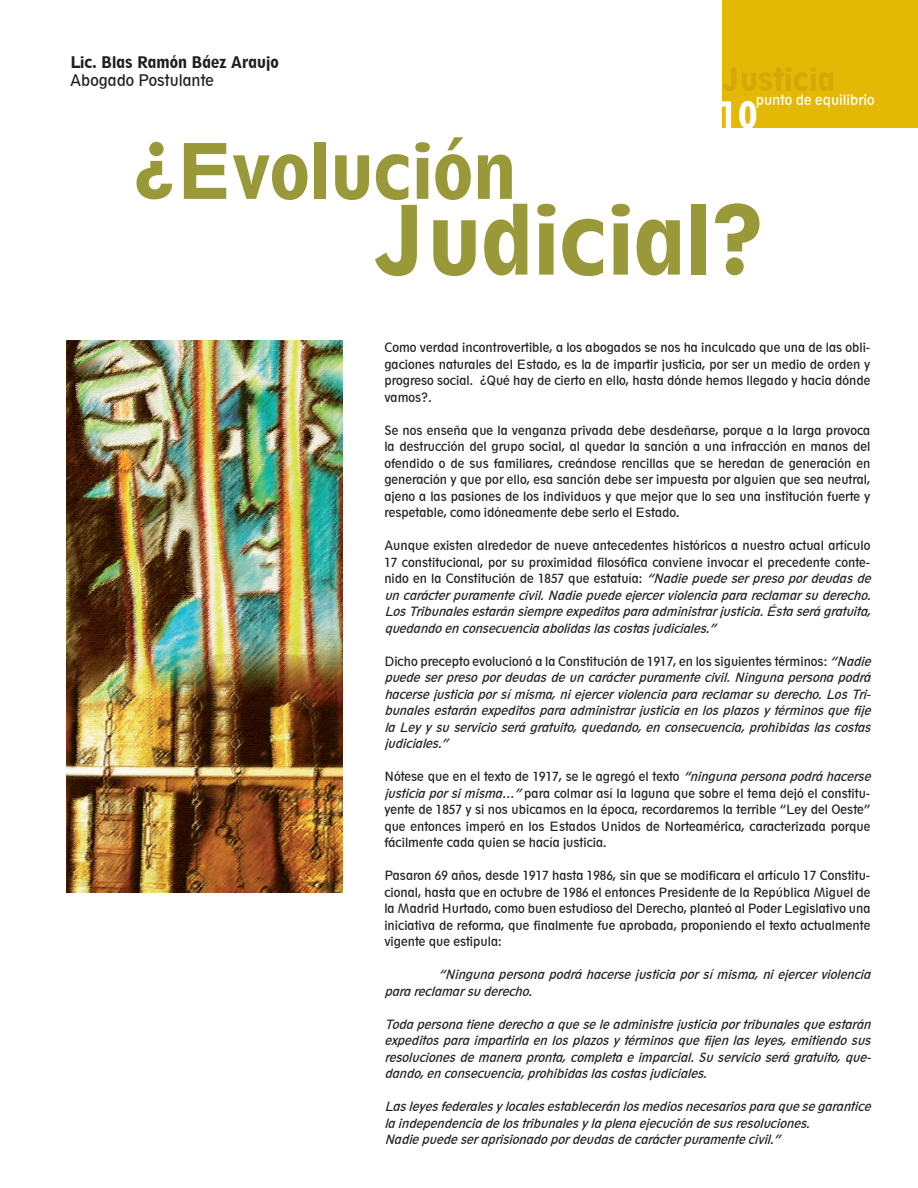
<style>
.page{position:relative;width:918px;height:1188px;background:#fff}
.page>*{position:absolute;margin:0;border:0;box-sizing:border-box;transform-origin:0 0}
.t1{font:800 condensed 90px "Geometric 212 BT";color:#9a993a}
.t2{font:800 condensed 72px "Geometric 212 BT";color:#9a993a}
.t3{font:800 condensed 36px "Geometric 212 BT";color:#fff}
.t4{font:800 condensed 15px "Geometric 212 BT";color:#231f20}
.t5{font:condensed 15px "Geometric 212 BT";color:#231f20}
.t6{font:condensed 13.5px "Geometric 212 BT";color:#fff}
.t7{font:italic condensed 12px/16.5px "Geometric 212 BT";color:#231f20}
.t8{font:condensed 12px/16.5px "Geometric 212 BT";color:#231f20;text-align:justify}
.s1{font-style:normal}
.s2{font-style:italic}
</style>
<div class="page">
<div style="left:723px;top:0;width:195px;height:128px;background:#e3b906"></div>
<img style="left:66px;top:340px;width:277px;height:553px">
<p class="t4" style="left:70px;top:53px;width:210px">Lic. Blas Ramón Báez Araujo</p>
<p class="t5" style="left:70px;top:71px;width:145px">Abogado Postulante</p>
<h2 class="t2" style="left:132px;top:126px;width:386px">¿Evolución</h2>
<p class="t6" style="left:756px;top:92px;width:120px">punto de equilibrio</p>
<h3 class="t3" style="left:719px;top:93px;width:41px">10</h3>
<h1 class="t1" style="left:376px;top:184px;width:392px">Judicial?</h1>
<p class="t8" style="left:384px;top:339px;width:488px">Como verdad incontrovertible, a los abogados se nos ha inculcado que una de las obli&shy;gaciones naturales del Estado, es la de impartir justicia, por ser un medio de orden y progreso social. ¿Qué hay de cierto en ello, hasta dónde hemos llegado y hacia dónde vamos?.</p>
<p class="t8" style="left:384px;top:422px;width:488px">Se nos enseña que la venganza privada debe desdeñarse, porque a la larga provoca la destrucción del grupo social, al quedar la sanción a una infracción en manos del ofendido o de sus familiares, creándose rencillas que se heredan de generación en generación y que por ello, esa sanción debe ser impuesta por alguien que sea neutral, ajeno a las pasiones de los individuos y que mejor que lo sea una institución fuerte y respetable, como idóneamente debe serlo el Estado.</p>
<p class="t7" style="left:384px;top:537px;width:492px"><span class="s1">Aunque existen alrededor de nueve antecedentes históricos a nuestro actual artículo 17 constitucional, por su proximidad filosófica conviene invocar el precedente conte&shy;nido en la Constitución de 1857 que estatuía:</span> “Nadiepuedeserpresopordeudasde uncarácterpuramentecivil.Nadiepuedeejercerviolenciaparareclamarsuderecho.<br>LosTribunalesestaránsiempreexpeditosparaadministrarjusticia.Éstaserágratuita, quedandoenconsecuenciaabolidaslascostasjudiciales.”</p>
<p class="t7" style="left:384px;top:653px;width:492px;text-align:justify"><span class="s1">Dicho precepto evolucionó a la Constitución de 1917, en los siguientes términos:</span> “Nadie puedeserpresopordeudasdeuncarácterpuramentecivil.Ningunapersonapodrá hacersejusticiaporsímisma,niejercerviolenciaparareclamarsuderecho.LosTri&shy;bunalesestaránexpeditosparaadministrarjusticiaenlosplazosytérminosquefije laLeyysuservicioserágratuito,quedando,enconsecuencia,prohibidaslascostas judiciales.”</p>
<p class="t8" style="left:384px;top:768px;width:491px;text-align:left">Nótese que en el texto de 1917, se le agregó el texto <span class="s2">“ningunapersonapodráhacerse justiciaporsimisma…”</span>para colmar así la laguna que sobre el tema dejó el constitu&shy;yente de 1857 y si nos ubicamos en la época, recordaremos la terrible “Ley del Oeste” que entonces imperó en los Estados Unidos de Norteamérica, caracterizada porque fácilmente cada quien se hacía justicia.</p>
<p class="t8" style="left:384px;top:867px;width:488px">Pasaron 69 años, desde 1917 hasta 1986, sin que se modificara el artículo 17 Constitu&shy;cional, hasta que en octubre de 1986 el entonces Presidente de la República Miguel de la Madrid Hurtado, como buen estudioso del Derecho, planteó al Poder Legislativo una iniciativa de reforma, que finalmente fue aprobada, proponiendo el texto actualmente vigente que estipula:</p>
<p class="t7" style="left:384px;top:966px;width:491px;text-indent:54px">“Ningunapersonapodráhacersejusticiaporsímisma,niejercerviolencia parareclamarsuderecho.</p>
<p class="t7" style="left:384px;top:1016px;width:492px;text-align:justify">Todapersonatienederechoaqueseleadministrejusticiaportribunalesqueestarán expeditosparaimpartirlaenlosplazosytérminosquefijenlasleyes,emitiendosus resolucionesdemanerapronta,completaeimparcial.Suservicioserágratuito,que&shy;dando,enconsecuencia,prohibidaslascostasjudiciales.</p>
<p class="t7" style="left:384px;top:1098px;width:491px">Lasleyesfederalesylocalesestableceránlosmediosnecesariosparaquesegarantice laindependenciadelostribunalesylaplenaejecucióndesusresoluciones.<br>Nadiepuedeseraprisionadopordeudasdecarácterpuramentecivil.”</p>
</div>
